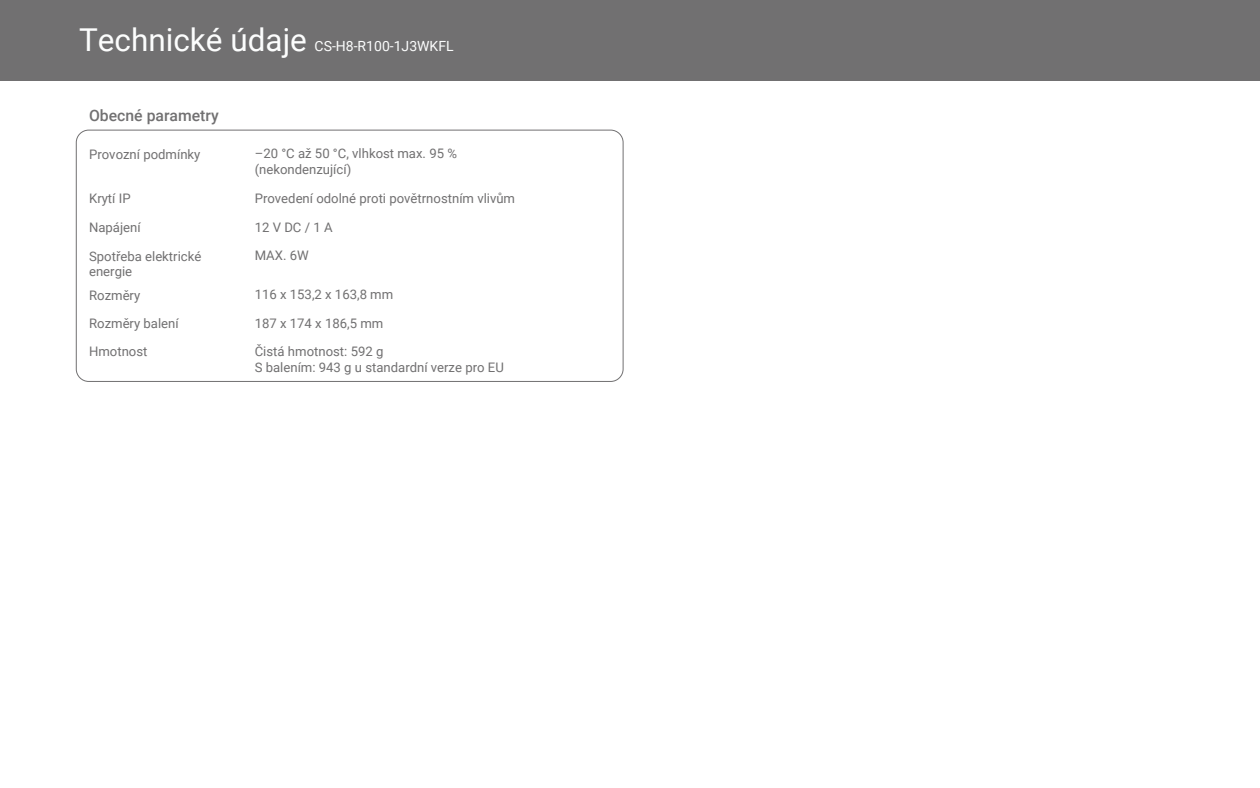
<style>
.page{position:relative;width:1260px;height:788px;background:#fff}
.page>*{position:absolute;margin:0;border:0;box-sizing:border-box;transform-origin:0 0}
.t1{font:31.5px "Roboto";color:#fcfdfd}
.t2{font:500 15.75px "Roboto";color:#717071}
.t3{font:14px "Roboto";color:#fcfdfd}
.t4{font:13.12px/15.8px "Roboto";color:#717071}
</style>
<div class="page">
<div style="left:0;top:0;width:1260px;height:80px;background:#717071"></div>
<div style="left:76px;top:130px;width:548px;height:252px;border:1px solid #717071;border-radius:12px"></div>
<h1 class="t1" style="left:79px;top:18px;width:229px">Technické údaje</h1>
<p class="t3" style="left:315px;top:36px;width:141px">CS-H8-R100-1J3WKFL</p>
<p class="t2" style="left:89px;top:104px;width:131px">Obecné parametry</p>
<p class="t4" style="left:89px;top:146px;width:113px">Provozní podmínky</p>
<p class="t4" style="left:255px;top:145px;width:204px">–20 °C až 50 °C, vlhkost max. 95 % (nekondenzující)</p>
<p class="t4" style="left:89px;top:190px;width:43px">Krytí IP</p>
<p class="t4" style="left:255px;top:190px;width:262px">Provedení odolné proti povětrnostním vlivům</p>
<p class="t4" style="left:89px;top:219px;width:53px">Napájení</p>
<p class="t4" style="left:255px;top:219px;width:79px">12 V DC / 1 A</p>
<p class="t4" style="left:89px;top:247px;width:114px">Spotřeba elektrické energie</p>
<p class="t4" style="left:255px;top:247px;width:55px">MAX. 6W</p>
<p class="t4" style="left:89px;top:314px;width:91px">Rozměry balení</p>
<p class="t4" style="left:255px;top:314px;width:130px">187 x 174 x 186,5 mm</p>
<p class="t4" style="left:89px;top:343px;width:60px">Hmotnost</p>
<p class="t4" style="left:255px;top:343px;width:251px">Čistá hmotnost: 592 g<br>S balením: 943 g u standardní verze pro EU</p>
<p class="t4" style="left:89px;top:286px;width:53px">Rozměry</p>
<p class="t4" style="left:255px;top:286px;width:140px">116 x 153,2 x 163,8 mm</p>
</div>
